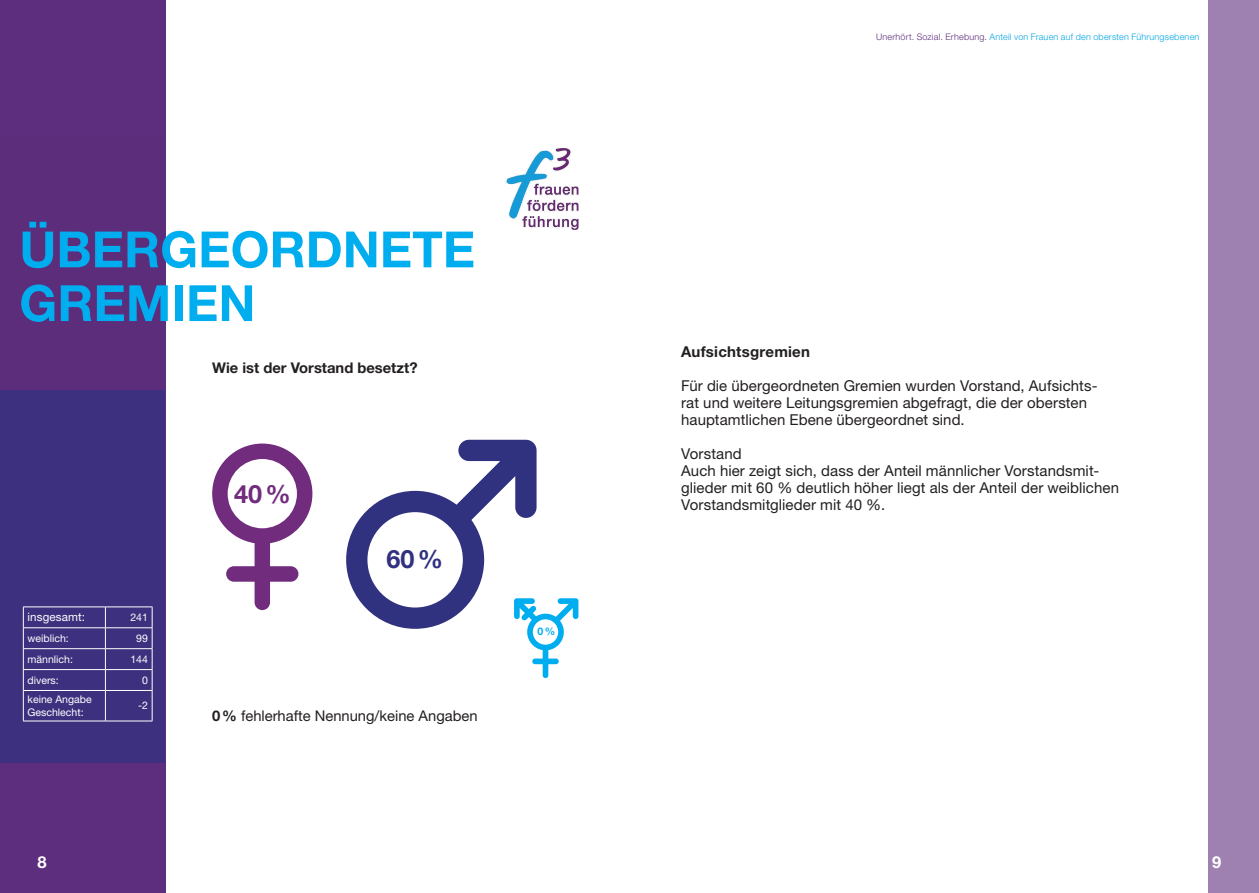
<style>
.page{position:relative;width:1259px;height:893px;background:#fff}
.page>*{position:absolute;margin:0;border:0;box-sizing:border-box;transform-origin:0 0}
.t1{font:700 49.95px/53.7px "Helvetica Neue LT Std";color:#00aeef}
.t2{font:700 25.2px "Helvetica Neue LT Std";color:#30317f}
.t3{font:700 25.2px "Helvetica Neue LT Std";color:#712c7d}
.t4{font:700 16.5px "Helvetica Neue LT Std";color:#fff}
.t5{font:15px/17px "Helvetica Neue LT Std";letter-spacing:.005em;color:#231f20}
.t6{font:700 15px "Helvetica Neue LT Std";letter-spacing:.015em;color:#231f20}
.t7{font:14.7px "Helvetica Neue LT Std";color:#231f20}
.t8{font:700 14.7px "Helvetica Neue LT Std";color:#231f20}
.t9{font:11.55px "Helvetica Neue LT Std";letter-spacing:.01em;color:#fff}
.t10{font:10.5px/12.6px "Helvetica Neue LT Std";color:#fff}
.t11{font:700 10.5px "Helvetica Neue LT Std";color:#00aeef}
.t12{font:300 9px "Helvetica Neue LT Std";letter-spacing:.025em;color:#00a6e5}
.s1{font-weight:700}
.s2{color:#5e2e7e}
</style>
<div class="page">
<div style="left:1208px;top:0;width:51px;height:893px;background:#9e81b1"></div>
<div style="left:0;top:0;width:166px;height:893px;background:#5e2e7e"></div>
<div style="left:0;top:390px;width:165px;height:373px;background:#3d307e"></div>
<img style="left:506px;top:149px;width:72px;height:80px">
<hr style="left:23px;top:607px;width:82px;height:1px;background:#fff">
<hr style="left:105px;top:607px;width:47px;height:1px;background:#fff">
<hr style="left:23px;top:627px;width:82px;height:1px;background:#fff">
<hr style="left:105px;top:627px;width:47px;height:1px;background:#fff">
<hr style="left:23px;top:648px;width:82px;height:1px;background:#fff">
<hr style="left:105px;top:648px;width:47px;height:1px;background:#fff">
<hr style="left:23px;top:669px;width:82px;height:1px;background:#fff">
<svg style="left:23px;top:607px;width:1px;height:83px"></svg>
<hr style="left:105px;top:669px;width:47px;height:1px;background:#fff">
<svg style="left:105px;top:607px;width:1px;height:83px"></svg>
<svg style="left:152px;top:607px;width:1px;height:83px"></svg>
<hr style="left:23px;top:690px;width:82px;height:1px;background:#fff">
<hr style="left:23px;top:691px;width:1px;height:30px;background:#fff">
<hr style="left:105px;top:690px;width:47px;height:1px;background:#fff">
<hr style="left:105px;top:691px;width:1px;height:30px;background:#fff">
<hr style="left:152px;top:691px;width:1px;height:30px;background:#fff">
<hr style="left:23px;top:721px;width:82px;height:1px;background:#fff">
<hr style="left:105px;top:721px;width:47px;height:1px;background:#fff">
<svg style="left:212px;top:444px;width:100px;height:166px"></svg>
<svg style="left:346px;top:440px;width:232px;height:238px"></svg>
<h1 class="t1" style="left:19px;top:222px;width:457px">ÜBERGEORDNETE<br>GREMIEN</h1>
<p class="t8" style="left:212px;top:358px;width:207px">Wie ist der Vorstand besetzt?</p>
<p class="t9" style="left:28px;top:610px;width:59px">insgesamt:</p>
<p class="t10" style="left:130px;top:611px;width:19px">241</p>
<p class="t10" style="left:28px;top:632px;width:43px">weiblich:</p>
<p class="t10" style="left:136px;top:632px;width:13px">99</p>
<p class="t10" style="left:28px;top:653px;width:47px">männlich:</p>
<p class="t10" style="left:130px;top:653px;width:19px">144</p>
<p class="t10" style="left:28px;top:674px;width:33px">divers:</p>
<p class="t10" style="left:142px;top:674px;width:7px">0</p>
<p class="t10" style="left:28px;top:693px;width:66px">keine Angabe<br>Geschlecht:</p>
<p class="t10" style="left:138px;top:699px;width:11px">-2</p>
<h2 class="t3" style="left:234px;top:478px;width:58px">40%</h2>
<h2 class="t2" style="left:386px;top:543px;width:58px">60%</h2>
<p class="t7" style="left:212px;top:707px;width:267px"><span class="s1">0%</span> fehlerhafte Nennung/keine Angaben</p>
<p class="t11" style="left:537px;top:625px;width:19px">0%</p>
<p class="t12" style="left:876px;top:32px;width:325px"><span class="s2">Unerhört. Sozial. Erhebung.</span> Anteil von Frauen auf den obersten Führungsebenen</p>
<p class="t6" style="left:681px;top:343px;width:130px">Aufsichtsgremien</p>
<p class="t5" style="left:681px;top:377px;width:418px">Für die übergeordneten Gremien wurden Vorstand, Aufsichts&shy;rat und weitere Leitungsgremien abgefragt, die der obersten hauptamtlichen Ebene übergeordnet sind.</p>
<p class="t5" style="left:681px;top:445px;width:439px">Vorstand<br>Auch hier zeigt sich, dass der Anteil männlicher Vorstandsmit&shy;glieder mit 60 % deutlich höher liegt als der Anteil der weiblichen Vorstandsmitglieder mit 40 %.</p>
<p class="t4" style="left:38px;top:851px;width:11px">8</p>
<p class="t4" style="left:1212px;top:851px;width:11px">9</p>
</div>
